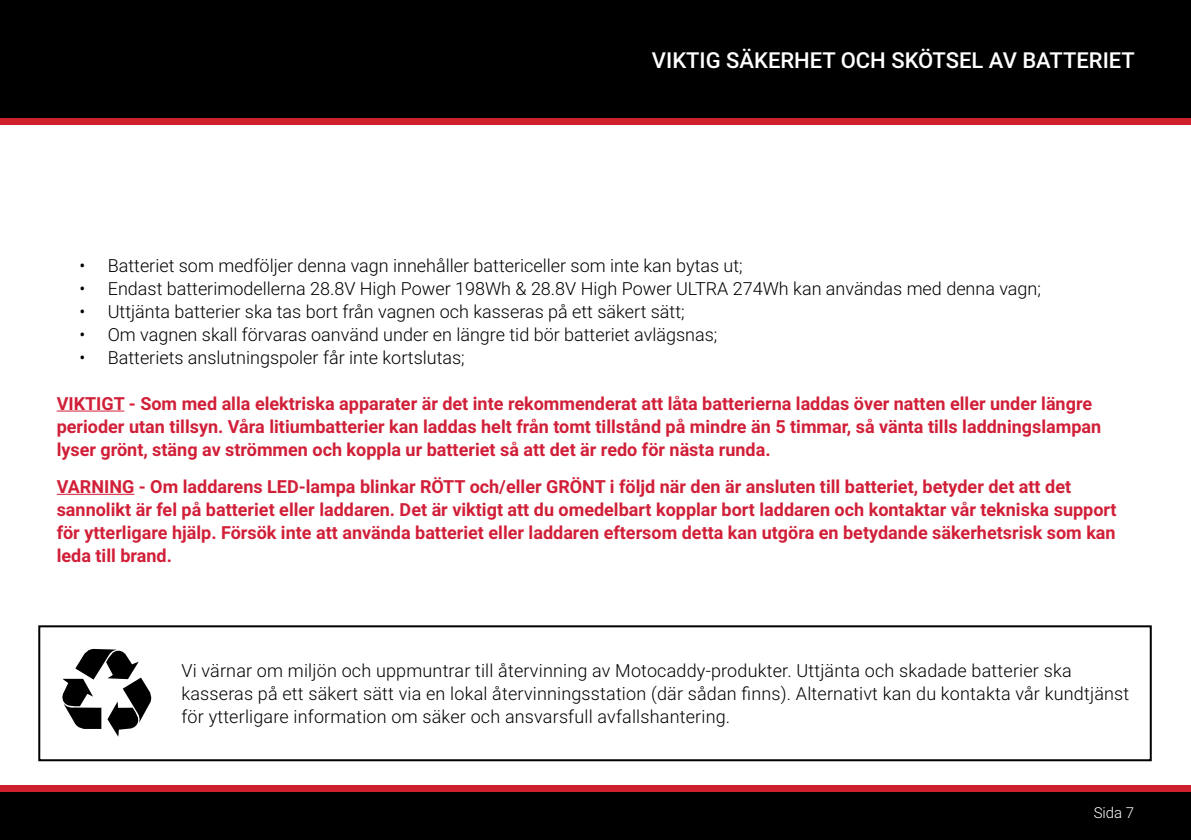
<style>
.page{position:relative;width:1191px;height:840px;background:#fff}
.page>*{position:absolute;margin:0;border:0;box-sizing:border-box;transform-origin:0 0}
.t1{font:500 22px "Roboto";color:#fff}
.t2{font:700 18px/23px "Roboto";color:#d11f38}
.t3{font:300 18px/23px "Roboto";color:#000}
.t4{font:300 15px "Roboto";color:#fff}
</style>
<div class="page">
<div style="left:0;top:790px;width:1191px;height:49px;background:#000"></div>
<div style="left:0;top:0;width:1191px;height:118px;background:#000"></div>
<div style="left:0;top:118px;width:1191px;height:6px;background:#cf202e"></div>
<div style="left:0;top:784px;width:1191px;height:7px;background:#cf202e"></div>
<hr style="left:57px;top:410px;width:67px;height:1px;background:#d11f38">
<hr style="left:57px;top:493px;width:77px;height:1px;background:#d11f38">
<div style="left:38px;top:625px;width:1113px;height:135px;border:2px solid #000"></div>
<svg style="left:62px;top:648px;width:90px;height:88px"></svg>
<p class="t1" style="left:652px;top:45px;width:484px">VIKTIG SÄKERHET OCH SKÖTSEL AV BATTERIET</p>
<p class="t3" style="left:79px;top:253px;width:665px">• Batteriet som medföljer denna vagn innehåller battericeller som inte kan bytas ut;</p>
<p class="t3" style="left:79px;top:276px;width:963px">• Endast batterimodellerna 28.8V High Power 198Wh &amp; 28.8V High Power ULTRA 274Wh kan användas med denna vagn;</p>
<p class="t3" style="left:79px;top:299px;width:607px">• Uttjänta batterier ska tas bort från vagnen och kasseras på ett säkert sätt;</p>
<p class="t3" style="left:79px;top:322px;width:639px">• Om vagnen skall förvaras oanvänd under en längre tid bör batteriet avlägsnas;</p>
<p class="t3" style="left:79px;top:345px;width:387px">• Batteriets anslutningspoler får inte kortslutas;</p>
<p class="t2" style="left:57px;top:391px;width:1046px">VIKTIGT - Som med alla elektriska apparater är det inte rekommenderat att låta batterierna laddas över natten eller under längre perioder utan tillsyn. Våra litiumbatterier kan laddas helt från tomt tillstånd på mindre än 5 timmar, så vänta tills laddningslampan lyser grönt, stäng av strömmen och koppla ur batteriet så att det är redo för nästa runda.</p>
<p class="t2" style="left:57px;top:474px;width:1061px">VARNING - Om laddarens LED-lampa blinkar RÖTT och/eller GRÖNT i följd när den är ansluten till batteriet, betyder det att det sannolikt är fel på batteriet eller laddaren. Det är viktigt att du omedelbart kopplar bort laddaren och kontaktar vår tekniska support för ytterligare hjälp. Försök inte att använda batteriet eller laddaren eftersom detta kan utgöra en betydande säkerhetsrisk som kan leda till brand.</p>
<p class="t3" style="left:181px;top:658px;width:949px">Vi värnar om miljön och uppmuntrar till återvinning av Motocaddy-produkter. Uttjänta och skadade batterier ska kasseras på ett säkert sätt via en lokal återvinningsstation (där sådan finns). Alternativt kan du kontakta vår kundtjänst för ytterligare information om säker och ansvarsfull avfallshantering.</p>
<p class="t4" style="left:1093px;top:802px;width:42px">Sida 7</p>
</div>
